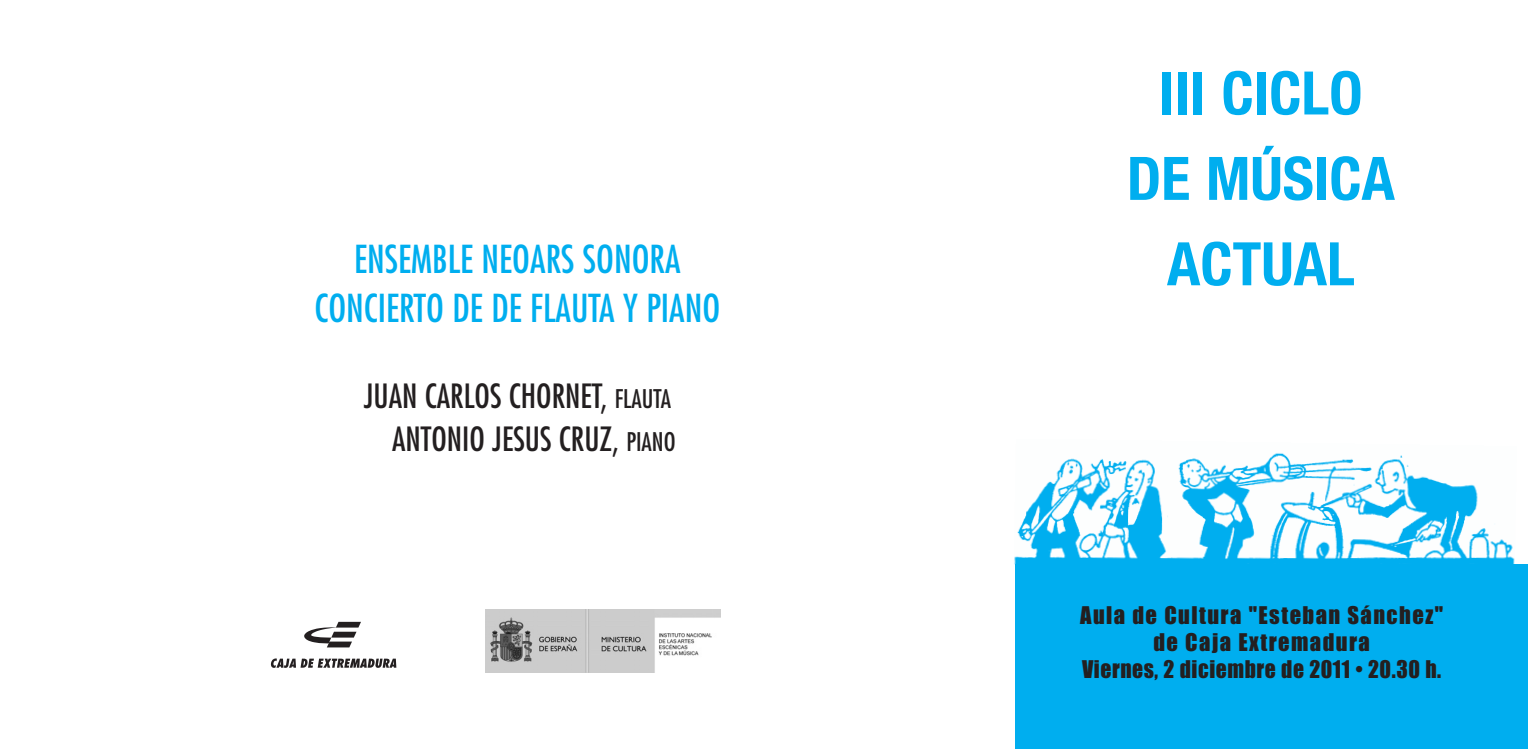
<style>
.page{position:relative;width:1531px;height:752px;background:#fff}
.page>*{position:absolute;margin:0;border:0;box-sizing:border-box;transform-origin:0 0}
.t1{font:700 condensed 60px/85.2px "Helvetica Neue";color:#00aeef;text-align:center}
.t2{font:condensed 37.5px/48.5px "Futura";color:#00aeef;text-align:center}
.t3{font:condensed 32.5px/42px "Futura";color:#231f20;text-align:right}
.t4{font:22.5px/27px "Impact";letter-spacing:.065em;color:#231f20;text-align:center}
.s1{font-size:25px}
</style>
<div class="page">
<img style="left:1014px;top:453px;width:501px;height:112px">
<div style="left:1015px;top:564px;width:512px;height:184px;background:#00aeef"></div>
<svg style="left:304px;top:621px;width:57px;height:26px"></svg>
<svg style="left:270px;top:658px;width:126px;height:9px"></svg>
<img style="left:485px;top:609px;width:235px;height:63px">
<h2 class="t2" style="left:314px;top:238px;width:407px">ENSEMBLE NEOARS SONORA<br>CONCIERTO DE DE FLAUTA Y PIANO</h2>
<h3 class="t3" style="left:364px;top:378px;width:313px">JUAN CARLOS CHORNET, <span class="s1">FLAUTA<br></span>ANTONIO JESUS CRUZ, <span class="s1">PIANO</span></h3>
<h1 class="t1" style="left:1127px;top:51px;width:270px">III CICLO<br>DE MÚSICA<br>ACTUAL</h1>
<p class="t4" style="left:1080px;top:603px;width:364px">Aula de Cultura "Esteban Sánchez" de Caja Extremadura<br>Viernes, 2 diciembre de 2011 • 20.30 h.</p>
</div>
